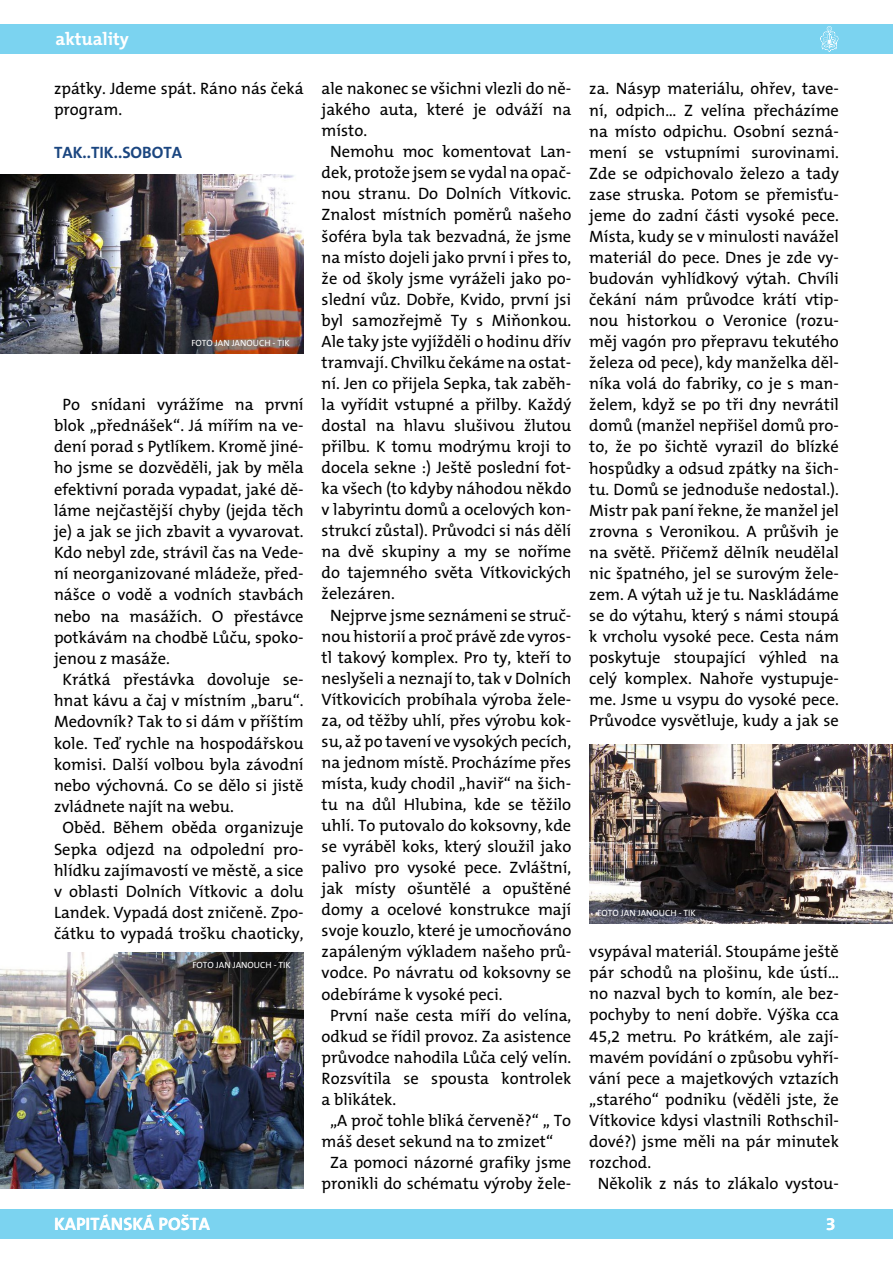
<style>
.page{position:relative;width:893px;height:1263px;background:#fff}
.page>*{position:absolute;margin:0;border:0;box-sizing:border-box;transform-origin:0 0}
.t1{font:700 18px "The Mix CE B7";color:#fff}
.t2{font:16.5px/21px "The Mix CE B5 Plain";color:#000}
.t3{font:700 16.5px "The Mix CE B7";color:#1b4680}
.t4{font:9px "The Mix CE B5 Plain";color:#fff}
</style>
<div class="page">
<div style="left:0;top:1209px;width:893px;height:30px;background:#7bd3f0"></div>
<div style="left:0;top:24px;width:893px;height:30px;background:#7bd3f0"></div>
<svg style="left:820px;top:26px;width:19px;height:26px"></svg>
<img style="left:0;top:174px;width:304px;height:179px">
<img style="left:589px;top:744px;width:304px;height:179px">
<img style="left:0;top:952px;width:304px;height:236px">
<p class="t1" style="left:55px;top:29px;width:75px">AKTUALITY</p>
<p class="t2" style="left:54px;top:79px;width:251px">zpátky. Jdeme spát. Ráno nás čeká program.</p>
<p class="t3" style="left:54px;top:143px;width:109px">TAK..TIK..SOBOTA</p>
<p class="t4" style="left:191px;top:338px;width:47px">FOTO Jan janouch</p>
<p class="t4" style="left:273px;top:338px;width:18px">- tik</p>
<p class="t2" style="left:62px;top:395px;width:243px">Po snídani vyrážíme na první</p>
<p class="t2" style="left:54px;top:416px;width:251px">blok „přednášek“. Já mířím na ve-</p>
<p class="t2" style="left:54px;top:437px;width:251px">dení porad s Pytlíkem. Kromě jiné-</p>
<p class="t2" style="left:54px;top:458px;width:251px">ho jsme se dozvěděli, jak by měla</p>
<p class="t2" style="left:54px;top:479px;width:251px">efektivní porada vypadat, jaké dě-</p>
<p class="t2" style="left:54px;top:500px;width:251px">láme nejčastější chyby (jejda těch</p>
<p class="t2" style="left:54px;top:522px;width:251px">je) a jak se jich zbavit a vyvarovat.</p>
<p class="t2" style="left:54px;top:543px;width:251px">Kdo nebyl zde, strávil čas na Vede-</p>
<p class="t2" style="left:54px;top:564px;width:251px">ní neorganizované mládeže, před-</p>
<p class="t2" style="left:54px;top:585px;width:251px">nášce o vodě a vodních stavbách</p>
<p class="t2" style="left:54px;top:606px;width:251px">nebo na masážích. O přestávce</p>
<p class="t2" style="left:54px;top:627px;width:251px">potkávám na chodbě Lůču, spoko-</p>
<p class="t2" style="left:54px;top:649px;width:118px">jenou z masáže.</p>
<p class="t2" style="left:62px;top:670px;width:243px">Krátká přestávka dovoluje se-</p>
<p class="t2" style="left:54px;top:691px;width:251px">hnat kávu a čaj v místním „baru“.</p>
<p class="t2" style="left:54px;top:712px;width:251px">Medovník? Tak to si dám v příštím</p>
<p class="t2" style="left:54px;top:733px;width:251px">kole. Teď rychle na hospodářskou</p>
<p class="t2" style="left:54px;top:754px;width:251px">komisi. Další volbou byla závodní</p>
<p class="t2" style="left:54px;top:776px;width:251px">nebo výchovná. Co se dělo si jistě</p>
<p class="t2" style="left:54px;top:797px;width:181px">zvládnete najít na webu.</p>
<p class="t2" style="left:62px;top:818px;width:243px">Oběd. Během oběda organizuje</p>
<p class="t2" style="left:54px;top:839px;width:251px">Sepka odjezd na odpolední pro-</p>
<p class="t2" style="left:54px;top:860px;width:251px">hlídku zajímavostí ve městě, a sice</p>
<p class="t2" style="left:54px;top:882px;width:251px">v oblasti Dolních Vítkovic a dolu</p>
<p class="t2" style="left:54px;top:903px;width:251px">Landek. Vypadá dost zničeně. Zpo-</p>
<p class="t2" style="left:54px;top:924px;width:251px">čátku to vypadá trošku chaoticky,</p>
<p class="t4" style="left:192px;top:960px;width:47px">FOTO Jan janouch</p>
<p class="t4" style="left:274px;top:960px;width:18px">- tik</p>
<p class="t2" style="left:322px;top:79px;width:251px">ale nakonec se všichni vlezli do ně-</p>
<p class="t2" style="left:322px;top:100px;width:251px">jakého auta, které je odváží na</p>
<p class="t2" style="left:322px;top:121px;width:47px">místo.</p>
<p class="t2" style="left:330px;top:142px;width:243px">Nemohu moc komentovat Lan-</p>
<p class="t2" style="left:322px;top:163px;width:251px">dek, protože jsem se vydal na opač-</p>
<p class="t2" style="left:322px;top:184px;width:251px">nou stranu. Do Dolních Vítkovic.</p>
<p class="t2" style="left:322px;top:205px;width:251px">Znalost místních poměrů našeho</p>
<p class="t2" style="left:322px;top:226px;width:251px">šoféra byla tak bezvadná, že jsme</p>
<p class="t2" style="left:322px;top:247px;width:251px">na místo dojeli jako první i přes to,</p>
<p class="t2" style="left:322px;top:268px;width:251px">že od školy jsme vyráželi jako po-</p>
<p class="t2" style="left:322px;top:289px;width:251px">slední vůz. Dobře, Kvido, první jsi</p>
<p class="t2" style="left:322px;top:310px;width:251px">byl samozřejmě Ty s Miňonkou.</p>
<p class="t2" style="left:322px;top:332px;width:251px">Ale taky jste vyjížděli o hodinu dřív</p>
<p class="t2" style="left:322px;top:353px;width:251px">tramvají. Chvilku čekáme na ostat-</p>
<p class="t2" style="left:322px;top:374px;width:251px">ní. Jen co přijela Sepka, tak zaběh-</p>
<p class="t2" style="left:322px;top:395px;width:251px">la vyřídit vstupné a přilby. Každý</p>
<p class="t2" style="left:322px;top:416px;width:251px">dostal na hlavu slušivou žlutou</p>
<p class="t2" style="left:322px;top:437px;width:251px">přilbu. K tomu modrýmu kroji to</p>
<p class="t2" style="left:322px;top:458px;width:251px">docela sekne :) Ještě poslední fot-</p>
<p class="t2" style="left:322px;top:479px;width:251px">ka všech (to kdyby náhodou někdo</p>
<p class="t2" style="left:322px;top:500px;width:251px">v labyrintu domů a ocelových kon-</p>
<p class="t2" style="left:322px;top:521px;width:251px">strukcí zůstal). Průvodci si nás dělí</p>
<p class="t2" style="left:322px;top:542px;width:251px">na dvě skupiny a my se noříme</p>
<p class="t2" style="left:322px;top:563px;width:251px">do tajemného světa Vítkovických</p>
<p class="t2" style="left:322px;top:584px;width:75px">železáren.</p>
<p class="t2" style="left:330px;top:605px;width:243px">Nejprve jsme seznámeni se struč-</p>
<p class="t2" style="left:322px;top:626px;width:251px">nou historií a proč právě zde vyros-</p>
<p class="t2" style="left:322px;top:647px;width:251px">tl takový komplex. Pro ty, kteří to</p>
<p class="t2" style="left:322px;top:668px;width:251px">neslyšeli a neznají to, tak v Dolních</p>
<p class="t2" style="left:322px;top:689px;width:251px">Vítkovicích probíhala výroba žele-</p>
<p class="t2" style="left:322px;top:710px;width:251px">za, od těžby uhlí, přes výrobu kok-</p>
<p class="t2" style="left:322px;top:732px;width:251px">su, až po tavení ve vysokých pecích,</p>
<p class="t2" style="left:322px;top:753px;width:251px">na jednom místě. Procházíme přes</p>
<p class="t2" style="left:322px;top:774px;width:251px">místa, kudy chodil „haviř“ na šich-</p>
<p class="t2" style="left:322px;top:795px;width:251px">tu na důl Hlubina, kde se těžilo</p>
<p class="t2" style="left:322px;top:816px;width:251px">uhlí. To putovalo do koksovny, kde</p>
<p class="t2" style="left:322px;top:837px;width:251px">se vyráběl koks, který sloužil jako</p>
<p class="t2" style="left:322px;top:858px;width:251px">palivo pro vysoké pece. Zvláštní,</p>
<p class="t2" style="left:322px;top:879px;width:251px">jak místy ošuntělé a opuštěné</p>
<p class="t2" style="left:322px;top:900px;width:251px">domy a ocelové konstrukce mají</p>
<p class="t2" style="left:322px;top:921px;width:251px">svoje kouzlo, které je umocňováno</p>
<p class="t2" style="left:322px;top:942px;width:251px">zapáleným výkladem našeho prů-</p>
<p class="t2" style="left:322px;top:963px;width:251px">vodce. Po návratu od koksovny se</p>
<p class="t2" style="left:322px;top:984px;width:182px">odebíráme k vysoké peci.</p>
<p class="t2" style="left:330px;top:1005px;width:243px">První naše cesta míří do velína,</p>
<p class="t2" style="left:322px;top:1026px;width:251px">odkud se řídil provoz. Za asistence</p>
<p class="t2" style="left:322px;top:1047px;width:251px">průvodce nahodila Lůča celý velín.</p>
<p class="t2" style="left:322px;top:1068px;width:251px">Rozsvítila se spousta kontrolek</p>
<p class="t2" style="left:322px;top:1089px;width:76px">a blikátek.</p>
<p class="t2" style="left:330px;top:1111px;width:243px">„A proč tohle bliká červeně?“ „ To</p>
<p class="t2" style="left:322px;top:1132px;width:233px">máš deset sekund na to zmizet“</p>
<p class="t2" style="left:330px;top:1153px;width:243px">Za pomoci názorné grafiky jsme</p>
<p class="t2" style="left:322px;top:1174px;width:251px">pronikli do schématu výroby žele-</p>
<p class="t2" style="left:589px;top:79px;width:251px;text-align:justify">za. Násyp materiálu, ohřev, tave&shy;ní, odpich… Z velína přecházíme na místo odpichu. Osobní sezná&shy;mení se vstupními surovinami.<br>Zde se odpichovalo železo a tady zase struska. Potom se přemisťu&shy;jeme do zadní části vysoké pece.<br>Místa, kudy se v minulosti navážel materiál do pece. Dnes je zde vy&shy;budován vyhlídkový výtah. Chvíli čekání nám průvodce krátí vtip&shy;nou historkou o Veronice (rozu&shy;měj vagón pro přepravu tekutého železa od pece), kdy manželka děl&shy;níka volá do fabriky, co je s man&shy;želem, když se po tři dny nevrátil domů (manžel nepřišel domů pro&shy;to, že po šichtě vyrazil do blízké hospůdky a odsud zpátky na šich&shy;tu. Domů se jednoduše nedostal.).<br>Mistr pak paní řekne, že manžel jel zrovna s Veronikou. A průšvih je na světě. Přičemž dělník neudělal nic špatného, jel se surovým žele&shy;zem. A výtah už je tu. Naskládáme se do výtahu, který s námi stoupá k vrcholu vysoké pece. Cesta nám poskytuje stoupající výhled na celý komplex. Nahoře vystupuje&shy;me. Jsme u vsypu do vysoké pece.<br>Průvodce vysvětluje, kudy a jak se</p>
<p class="t4" style="left:597px;top:907px;width:47px">FOTO Jan janouch</p>
<p class="t4" style="left:679px;top:907px;width:18px">- tik</p>
<p class="t2" style="left:589px;top:942px;width:251px">vsypával materiál. Stoupáme ještě</p>
<p class="t2" style="left:589px;top:963px;width:251px">pár schodů na plošinu, kde ústí…</p>
<p class="t2" style="left:589px;top:984px;width:251px">no nazval bych to komín, ale bez-</p>
<p class="t2" style="left:589px;top:1005px;width:251px">pochyby to není dobře. Výška cca</p>
<p class="t2" style="left:589px;top:1026px;width:251px">45,2 metru. Po krátkém, ale zají-</p>
<p class="t2" style="left:589px;top:1047px;width:251px">mavém povídání o způsobu vyhří-</p>
<p class="t2" style="left:589px;top:1068px;width:251px">vání pece a majetkových vztazích</p>
<p class="t2" style="left:589px;top:1089px;width:251px">„starého“ podniku (věděli jste, že</p>
<p class="t2" style="left:589px;top:1110px;width:251px">Vítkovice kdysi vlastnili Rothschil-</p>
<p class="t2" style="left:589px;top:1131px;width:251px">dové?) jsme měli na pár minutek</p>
<p class="t2" style="left:589px;top:1152px;width:63px">rozchod.</p>
<p class="t2" style="left:598px;top:1174px;width:243px">Několik z nás to zlákalo vystou-</p>
<p class="t1" style="left:54px;top:1214px;width:158px">KAPITÁNSKÁ POŠTA</p>
<p class="t1" style="left:826px;top:1214px;width:11px">3</p>
</div>
